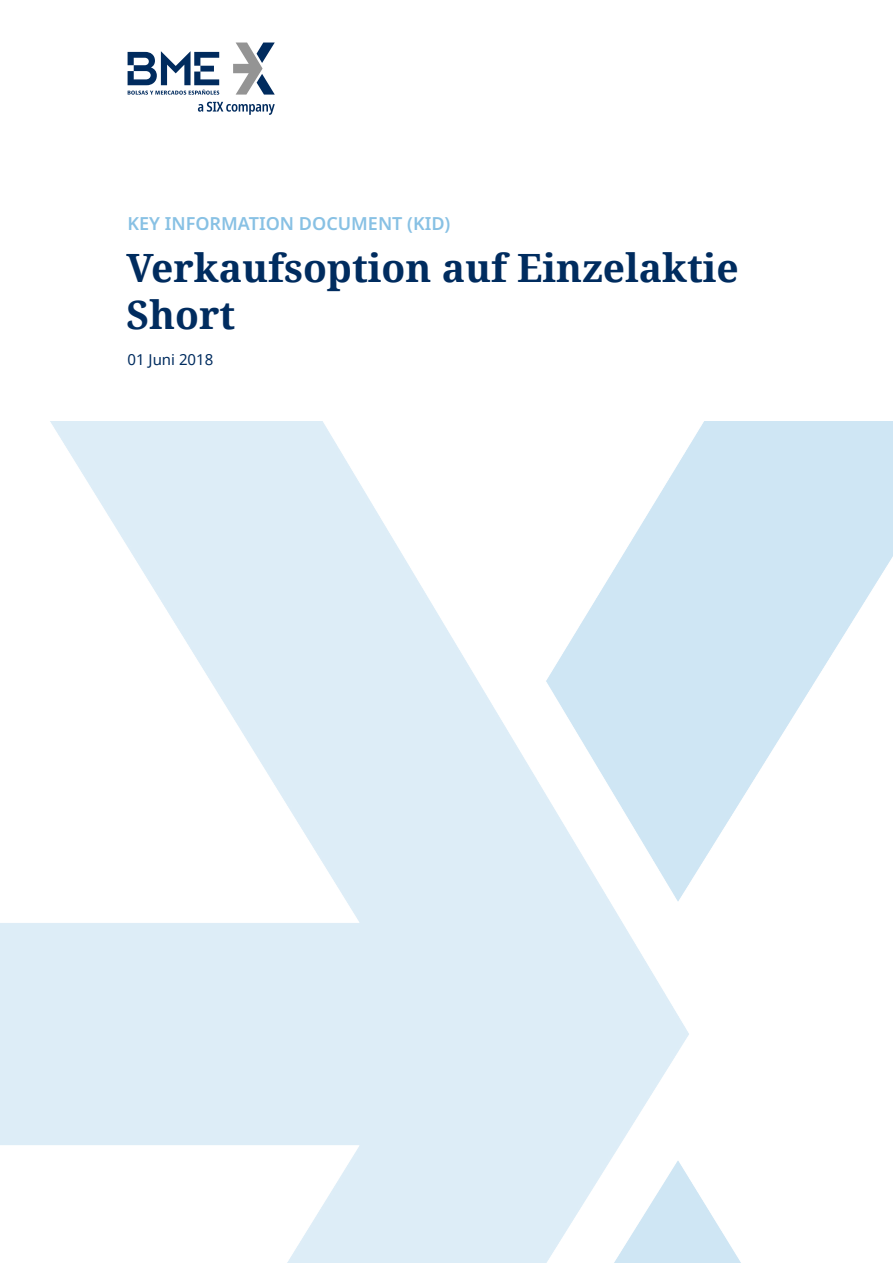
<style>
.page{position:relative;width:893px;height:1263px;background:#fff}
.page>*{position:absolute;margin:0;border:0;box-sizing:border-box;transform-origin:0 0}
.t1{font:700 39px/46.8px "Noto Serif";color:#002c5f}
.t2{font:600 18px "Noto Sans";color:#88c1e4}
.t3{font:15px "Noto Sans";color:#002c5f}
</style>
<div class="page">
<svg style="left:198px;top:102px;width:77px;height:13px"></svg>
<svg style="left:233px;top:43px;width:42px;height:52px"></svg>
<svg style="left:128px;top:51px;width:91px;height:44px"></svg>
<p class="t2" style="left:128px;top:213px;width:324px">KEY INFORMATION DOCUMENT (KID)</p>
<p class="t1" style="left:126px;top:243px;width:614px">Verkaufsoption auf Einzelaktie<br>Short</p>
<p class="t3" style="left:128px;top:349px;width:87px">01 Juni 2018</p>
</div>
